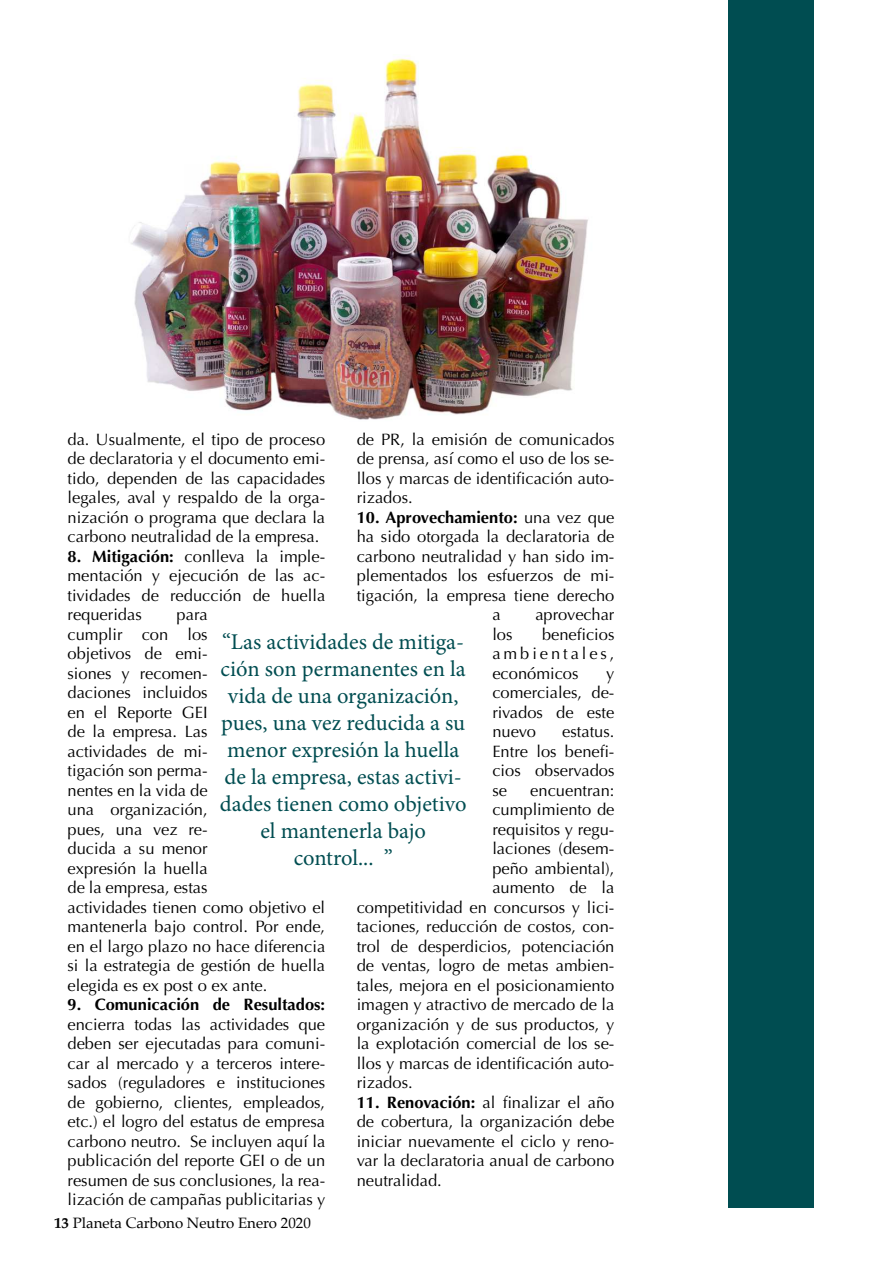
<style>
.page{position:relative;width:893px;height:1263px;background:#fff}
.page>*{position:absolute;margin:0;border:0;box-sizing:border-box;transform-origin:0 0}
.t1{font:22.5px/27px "Minion Pro";color:#004d51;text-align:center}
.t2{font:16.5px/19.5px "Optima";color:#000;text-align:justify}
.t3{font:700 16.5px "Optima";color:#000}
.t4{font:15px "Palatino";color:#000}
.s1{font-weight:700}
.s2{font-weight:400}
</style>
<div class="page">
<div style="left:728px;top:1px;width:86px;height:1207px;background:#004d51"></div>
<img style="left:131px;top:55px;width:457px;height:365px">
<p class="t2" style="left:68px;top:429px;width:259px">da. Usualmente, el tipo de proceso de declaratoria y el documento emi&shy;tido, dependen de las capacidades legales, aval y respaldo de la orga&shy;nización o programa que declara la carbono neutralidad de la empresa.</p>
<p class="t2" style="left:68px;top:546px;width:259px"><span class="s1">8. Mitigación:</span> conlleva la imple&shy;mentación y ejecución de las ac&shy;tividades de reducción de huella requeridas</p>
<p class="t2" style="left:357px;top:429px;width:259px">de PR, la emisión de comunicados de prensa, así como el uso de los se&shy;llos y marcas de identificación auto&shy;rizados.</p>
<p class="t3" style="left:357px;top:507px;width:259px">10. Aprovechamiento: <span class="s2">una vez que</span></p>
<p class="t2" style="left:357px;top:527px;width:259px">ha sido otorgada la declaratoria de</p>
<p class="t2" style="left:357px;top:546px;width:259px">carbono neutralidad y han sido im-</p>
<p class="t2" style="left:357px;top:566px;width:259px">plementados los esfuerzos de mi-</p>
<p class="t2" style="left:357px;top:585px;width:259px">tigación, la empresa tiene derecho</p>
<p class="t2" style="left:492px;top:605px;width:10px">a</p>
<p class="t2" style="left:535px;top:605px;width:81px">aprovechar</p>
<p class="t2" style="left:492px;top:624px;width:22px">los</p>
<p class="t2" style="left:68px;top:605px;width:259px;text-align:left;text-indent:109px">para<br>cumplir con los<br>objetivos de emi-<br>siones y recomen-<br>daciones incluidos<br>en el Reporte GEI<br>de la empresa. Las<br>actividades de mi-<br>tigación son perma-<br>nentes en la vida de<br>una organización,<br>pues, una vez re-<br>ducida a su menor<br>expresión la huella<br>de la empresa, estas<br>actividades tienen como objetivo el mantenerla bajo control. Por ende, en el largo plazo no hace diferencia si la estrategia de gestión de huella elegida es ex post o ex ante.</p>
<p class="t2" style="left:68px;top:995px;width:259px"><span class="s1">9. Comunicación de Resultados: </span>encierra todas las actividades que deben ser ejecutadas para comuni&shy;car al mercado y a terceros intere&shy;sados (reguladores e instituciones de gobierno, clientes, empleados, etc.) el logro del estatus de empresa carbono neutro. Se incluyen aquí la publicación del reporte GEI o de un resumen de sus conclusiones, la rea&shy;lización de campañas publicitarias y</p>
<p class="t2" style="left:492px;top:624px;width:124px;text-indent:50px">beneficios ambientales, económicos</p>
<p class="t1" style="left:220px;top:629px;width:248px">“Las actividades de mitiga&shy;ción son permanentes en la vida de una organización, pues, una vez reducida a su menor expresión la huella de la empresa, estas activi&shy;dades tienen como objetivo el mantenerla bajo</p>
<p class="t1" style="left:294px;top:845px;width:101px">control... ”</p>
<p class="t2" style="left:492px;top:663px;width:124px;text-indent:114px">y comerciales, de&shy;rivados de este nuevo</p>
<p class="t2" style="left:492px;top:722px;width:124px;text-indent:70px">estatus.<br>Entre los benefi&shy;cios observados se</p>
<p class="t2" style="left:530px;top:780px;width:86px">encuentran:</p>
<p class="t2" style="left:492px;top:800px;width:124px">cumplimiento de</p>
<p class="t2" style="left:492px;top:819px;width:124px">requisitos y regu-</p>
<p class="t2" style="left:492px;top:839px;width:124px">laciones (desem-</p>
<p class="t2" style="left:492px;top:858px;width:124px">peño ambiental),</p>
<p class="t2" style="left:492px;top:878px;width:124px">aumento de la</p>
<p class="t2" style="left:357px;top:897px;width:259px">competitividad en concursos y lici-</p>
<p class="t2" style="left:357px;top:917px;width:259px">taciones, reducción de costos, con-</p>
<p class="t2" style="left:357px;top:936px;width:259px">trol de desperdicios, potenciación</p>
<p class="t2" style="left:357px;top:956px;width:259px">de ventas, logro de metas ambien-</p>
<p class="t2" style="left:357px;top:975px;width:259px">tales, mejora en el posicionamiento</p>
<p class="t2" style="left:357px;top:995px;width:259px">imagen y atractivo de mercado de la</p>
<p class="t2" style="left:357px;top:1014px;width:259px">organización y de sus productos, y</p>
<p class="t2" style="left:357px;top:1034px;width:259px">la explotación comercial de los se-</p>
<p class="t2" style="left:357px;top:1053px;width:259px">llos y marcas de identificación auto-</p>
<p class="t2" style="left:357px;top:1073px;width:57px">rizados.</p>
<p class="t2" style="left:357px;top:1092px;width:259px"><span class="s1">11. Renovación:</span> al finalizar el año de cobertura, la organización debe iniciar nuevamente el ciclo y reno&shy;var la declaratoria anual de carbono neutralidad.</p>
<p class="t4" style="left:54px;top:1210px;width:258px"><span class="s1">13</span> Planeta Carbono Neutro Enero 2020</p>
</div>
